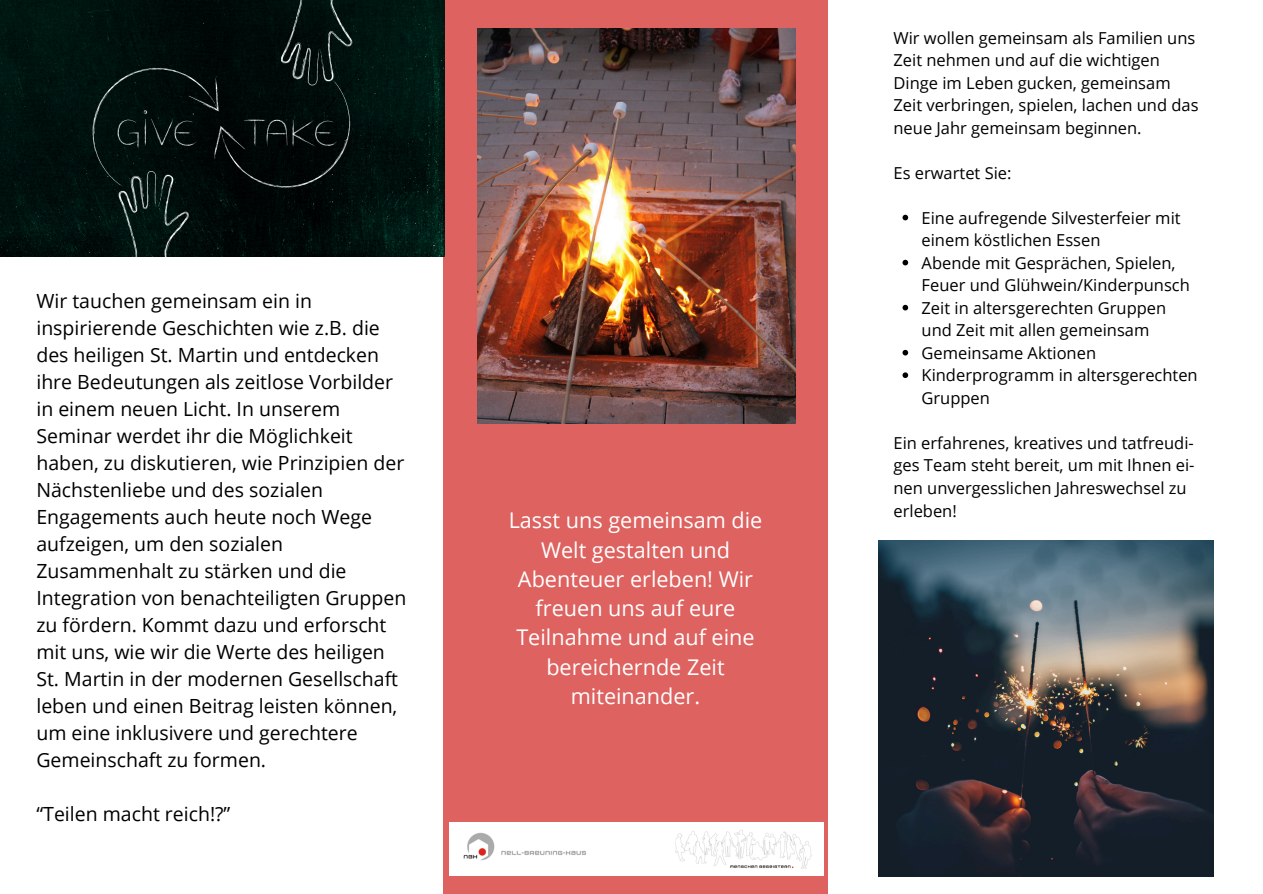
<style>
.page{position:relative;width:1263px;height:894px;background:#fff}
.page>*{position:absolute;margin:0;border:0;box-sizing:border-box;transform-origin:0 0}
.t1{font:21.6px/29.2px "Open Sans";color:#fff;text-align:center}
.t2{font:19.5px/27px "Open Sans";color:#000}
.t3{font:16.5px/22.5px "Open Sans";color:#000}
</style>
<div class="page">
<div style="left:443px;top:0;width:385px;height:893px;background:#dd6260"></div>
<img style="left:0;top:0;width:445px;height:256px">
<img style="left:449px;top:822px;width:375px;height:53px">
<img style="left:878px;top:540px;width:336px;height:336px">
<img style="left:477px;top:28px;width:319px;height:395px">
<svg style="left:902px;top:215px;width:6px;height:5px"></svg>
<svg style="left:902px;top:260px;width:6px;height:5px"></svg>
<svg style="left:902px;top:305px;width:6px;height:5px"></svg>
<svg style="left:902px;top:350px;width:6px;height:5px"></svg>
<svg style="left:902px;top:372px;width:6px;height:6px"></svg>
<h1 class="t2" style="left:36px;top:286px;width:371px">Wir tauchen gemeinsam ein in inspirierende Geschichten wie z.B. die des heiligen St. Martin und entdecken ihre Bedeutungen als zeitlose Vorbilder in einem neuen Licht. In unserem Seminar werdet ihr die Möglichkeit haben, zu diskutieren, wie Prinzipien der Nächstenliebe und des sozialen Engagements auch heute noch Wege aufzeigen, um den sozialen Zusammenhalt zu stärken und die Integration von benachteiligten Gruppen zu fördern. Kommt dazu und erforscht mit uns, wie wir die Werte des heiligen St. Martin in der modernen Gesellschaft leben und einen Beitrag leisten können, um eine inklusivere und gerechtere Gemeinschaft zu formen.</h1>
<p class="t2" style="left:36px;top:799px;width:196px">“Teilen macht reich!?”</p>
<p class="t1" style="left:509px;top:505px;width:255px">Lasst uns gemeinsam die<br>Welt gestalten und<br>Abenteuer erleben! Wir freuen uns auf eure<br>Teilnahme und auf eine bereichernde Zeit miteinander.</p>
<h1 class="t3" style="left:893px;top:26px;width:307px">Wir wollen gemeinsam als Familien uns Zeit nehmen und auf die wichtigen Dinge im Leben gucken, gemeinsam Zeit verbringen, spielen, lachen und das neue Jahr gemeinsam beginnen.</h1>
<h1 class="t3" style="left:893px;top:161px;width:120px">Es erwartet Sie:</h1>
<p class="t3" style="left:921px;top:206px;width:261px">Eine aufregende Silvesterfeier mit einem köstlichen Essen</p>
<p class="t3" style="left:921px;top:251px;width:270px">Abende mit Gesprächen, Spielen,<br>Feuer und Glühwein/Kinderpunsch</p>
<p class="t3" style="left:921px;top:296px;width:246px">Zeit in altersgerechten Gruppen und Zeit mit allen gemeinsam</p>
<p class="t3" style="left:921px;top:341px;width:176px">Gemeinsame Aktionen</p>
<p class="t3" style="left:921px;top:363px;width:278px">Kinderprogramm in altersgerechten<br>Gruppen</p>
<p class="t3" style="left:893px;top:431px;width:302px">Ein erfahrenes, kreatives und tatfreudi&shy;ges Team steht bereit, um mit Ihnen ei&shy;nen unvergesslichen Jahreswechsel zu erleben!</p>
</div>
